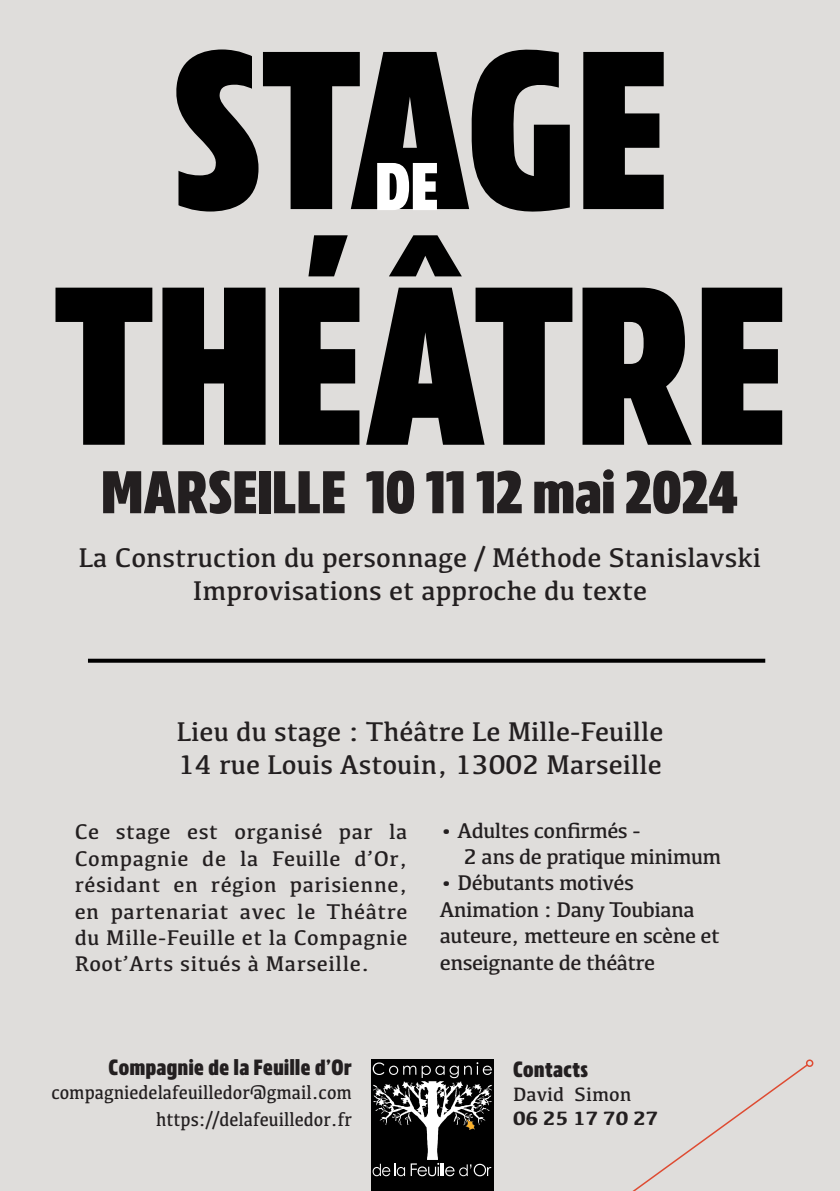
<style>
.page{position:relative;width:840px;height:1191px;background:#fff}
.page>*{position:absolute;margin:0;border:0;box-sizing:border-box;transform-origin:0 0}
.t1{font:224.4px "MADE Florence Sans";letter-spacing:-.005em;color:#000}
.t2{font:67.4px "MADE Florence Sans";color:#fff}
.t3{font:60px "MADE Florence Sans";color:#231f20}
.t4{font:28px/33.6px "Kefa";color:#231f20}
.t5{font:22px/26.4px "Kefa";letter-spacing:-.025em;color:#231f20}
.t6{font:22px "MADE Florence Sans";letter-spacing:.025em;color:#231f20}
.t7{font:20px "Kefa";color:#231f20;scale:.9 1}
.t8{font:20px "Kefa";color:#231f20}
.t9{font:700 20px "Kefa";color:#231f20}
</style>
<div class="page">
<div style="left:0;top:0;width:839px;height:1191px;background:#dfdddb"></div>
<div style="left:371px;top:1059px;width:122px;height:123px;background:#000"></div>
<div style="left:386px;top:180px;width:46px;height:29px;background:#000"></div>
<svg style="left:88px;top:658px;width:676px;height:4px;background:#282727"></svg>
<svg style="left:371px;top:1062px;width:436px;height:129px"></svg>
<div style="left:805px;top:1059px;width:8px;height:8px;border:2px solid #de4b32;border-radius:50%"></div>
<p class="t1" style="left:170px;top:-5px;width:500px">STAGE</p>
<p class="t1" style="left:52px;top:231px;width:736px">THÉÂTRE</p>
<p class="t3" style="left:101px;top:456px;width:638px">MARSEILLE 10 11 12 mai 2024</p>
<p class="t4" style="left:78px;top:540px;width:683px">La Construction du personnage / Méthode Stanislavski</p>
<p class="t4" style="left:193px;top:573px;width:455px">Improvisations et approche du texte</p>
<p class="t2" style="left:375px;top:146px;width:65px">DE</p>
<p class="t4" style="left:176px;top:713px;width:488px">Lieu du stage : Théâtre Le Mille-Feuille<br>14 rue Louis Astouin, 13002 Marseille</p>
<p class="t5" style="left:75px;top:818px;width:334px;text-align:justify">Ce stage est organisé par la Compagnie de la Feuille d’Or, résidant en région parisienne, en partenariat avec le Théâtre du Mille-Feuille et la Compagnie Root’Arts situés à Marseille.</p>
<p class="t5" style="left:463px;top:816px;width:259px;text-indent:-24px">• Adultes confirmés -<br>2 ans de pratique minimum</p>
<p class="t5" style="left:439px;top:869px;width:195px">• Débutants motivés</p>
<p class="t5" style="left:439px;top:895px;width:256px">Animation : Dany Toubiana</p>
<p class="t5" style="left:439px;top:922px;width:281px">auteure, metteure en scène et enseignante de théâtre</p>
<p class="t6" style="left:108px;top:1054px;width:245px">Compagnie de la Feuille d’Or</p>
<p class="t7" style="left:51px;top:1080px;width:335px">compagniedelafeuilledor@gmail.com</p>
<p class="t7" style="left:156px;top:1106px;width:219px">https://delafeuilledor.fr</p>
<p class="t6" style="left:513px;top:1056px;width:77px">Contacts</p>
<p class="t8" style="left:513px;top:1081px;width:120px">David Simon</p>
<p class="t9" style="left:513px;top:1104px;width:147px">06 25 17 70 27</p>
</div>
